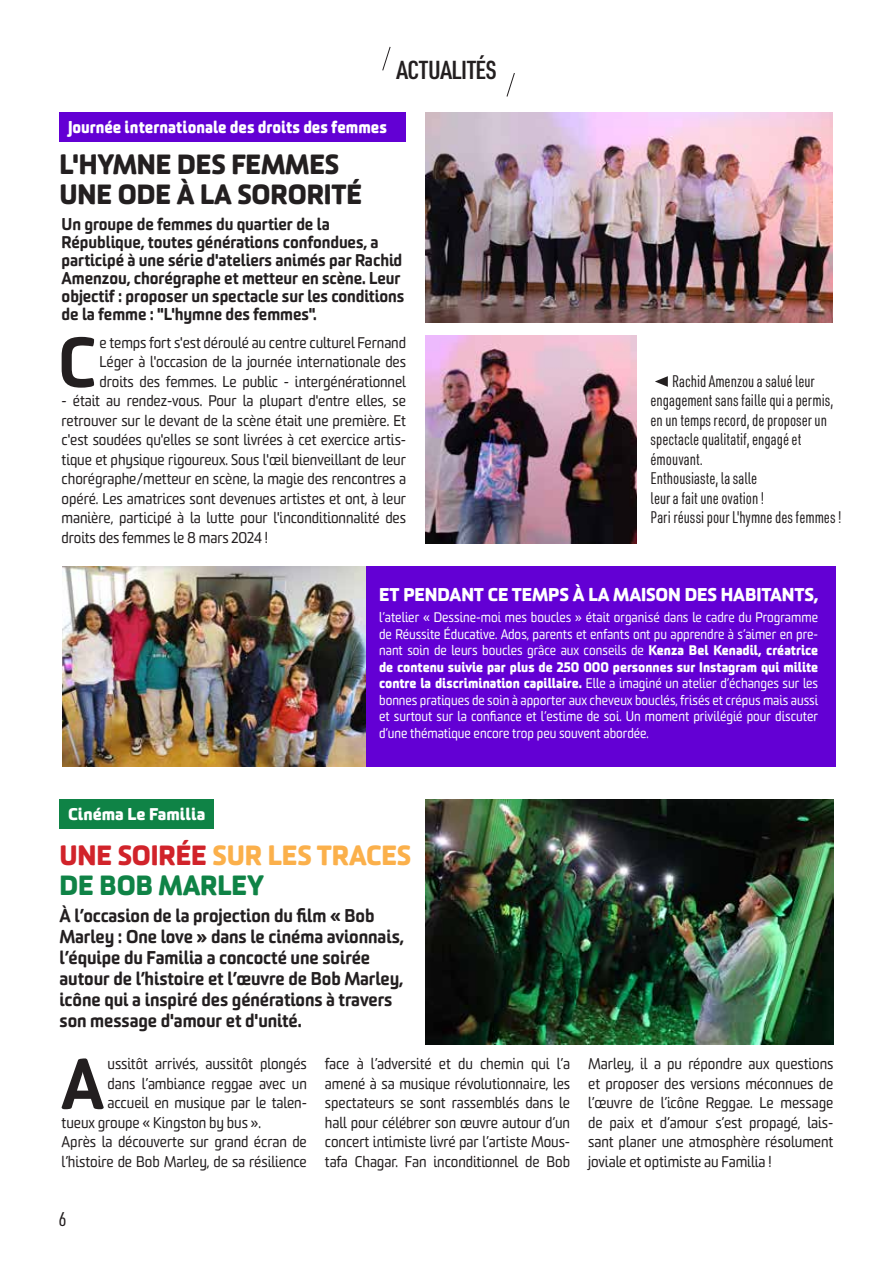
<style>
.page{position:relative;width:893px;height:1263px;background:#fff}
.page>*{position:absolute;margin:0;border:0;box-sizing:border-box;transform-origin:0 0}
.t1{font:900 68.4px "Sommet Rounded";color:#231f20;scale:.96 1}
.t2{font:800 27px/30px "Sommet Rounded";letter-spacing:-.005em;color:#231f20;scale:.96 1}
.t3{font:800 27px/30px "Sommet Rounded";letter-spacing:-.005em;color:#fbb04b;scale:.96 1}
.t4{font:600 25.5px "URWDIN Cond";letter-spacing:-.015em;color:#231f20}
.t5{font:19.5px "URWDIN Cond";color:#231f20}
.t6{font:900 18px/21px "Sommet Rounded";letter-spacing:-.005em;color:#231f20;scale:.96 1}
.t7{font:800 18px "Sommet Rounded";letter-spacing:-.005em;color:#fff;scale:.96 1}
.t8{font:900 16.5px/18px "Sommet Rounded";letter-spacing:-.005em;color:#231f20;scale:.96 1}
.t9{font:16.5px/19.5px "URWDIN Cond";color:#231f20;scale:.96 1}
.t10{font:800 16.5px "Sommet Rounded";color:#fff;scale:.93 1}
.t11{font:800 16.5px "Sommet Rounded";color:#fff}
.t12{font:15px/19.5px "Sommet Rounded";letter-spacing:-.005em;color:#231f20;text-align:justify;scale:.96 1}
.t13{font:13.5px/16.5px "Sommet Rounded";color:#fff;text-align:justify;scale:.94 1}
.s1{font-weight:800}
.s2{color:#d1232a}
.s3{color:#0f8346}
</style>
<div class="page">
<hr style="left:892px;top:0;width:1px;height:1263px;background:#517396">
<svg style="left:382px;top:46px;width:9px;height:25px"></svg>
<svg style="left:506px;top:73px;width:9px;height:24px"></svg>
<div style="left:60px;top:112px;width:346px;height:30px;background:#6300d4"></div>
<div style="left:60px;top:799px;width:154px;height:30px;background:#0f8346"></div>
<div style="left:362px;top:566px;width:473px;height:201px;background:#6300d4"></div>
<img style="left:425px;top:112px;width:407px;height:210px">
<img style="left:62px;top:566px;width:303px;height:201px">
<img style="left:425px;top:336px;width:211px;height:207px">
<img style="left:425px;top:799px;width:408px;height:246px">
<svg style="left:655px;top:376px;width:13px;height:11px"></svg>
<h3 class="t4" style="left:396px;top:52px;width:102px">ACTUALITÉS</h3>
<p class="t10" style="left:68px;top:116px;width:344px">Journée internationale des droits des femmes</p>
<h2 class="t2" style="left:60px;top:148px;width:317px">L'HYMNE DES FEMMES<br>UNE ODE À LA SORORITÉ</h2>
<p class="t8" style="left:62px;top:214px;width:358px">Un groupe de femmes du quartier de la République, toutes générations confondues, a participé à une série d'ateliers animés par Rachid Amenzou, chorégraphe et metteur en scène. Leur objectif : proposer un spectacle sur les conditions de la femme : "L'hymne des femmes".</p>
<h1 class="t1" style="left:58px;top:317px;width:41px">C</h1>
<p class="t12" style="left:100px;top:333px;width:321px">e temps fort s'est déroulé au centre culturel Fernand Léger à l'occasion de la journée internationale des droits des femmes. Le public - intergénérationnel</p>
<p class="t12" style="left:62px;top:391px;width:360px">- était au rendez-vous. Pour la plupart d'entre elles, se retrouver sur le devant de la scène était une première. Et c'est soudées qu'elles se sont livrées à cet exercice artis&shy;tique et physique rigoureux. Sous l'œil bienveillant de leur chorégraphe/metteur en scène, la magie des rencontres a opéré. Les amatrices sont devenues artistes et ont, à leur manière, participé à la lutte pour l'inconditionnalité des droits des femmes le 8 mars 2024 !</p>
<p class="t9" style="left:651px;top:371px;width:200px;text-indent:21px">Rachid Amenzou a salué leur engagement sans faille qui a permis, en un temps record, de proposer un spectacle qualitatif, engagé et émouvant.<br>Enthousiaste, la salle<br>leur a fait une ovation !<br>Pari réussi pour L'hymne des femmes !</p>
<p class="t11" style="left:68px;top:803px;width:139px">Cinéma Le Familia</p>
<p class="t7" style="left:379px;top:583px;width:459px">ET PENDANT CE TEMPS À LA MAISON DES HABITANTS,</p>
<p class="t13" style="left:379px;top:609px;width:469px">l’atelier « Dessine-moi mes boucles » était organisé dans le cadre du Programme de Réussite Éducative. Ados, parents et enfants ont pu apprendre à s’aimer en pre&shy;nant soin de leurs boucles grâce aux conseils de <span class="s1">Kenza Bel Kenadil, créatrice de contenu suivie par plus de 250 000 personnes sur Instagram qui milite contre la discrimination capillaire.</span> Elle a imaginé un atelier d’échanges sur les bonnes pratiques de soin à apporter aux cheveux bouclés, frisés et crépus mais aussi et surtout sur la confiance et l’estime de soi. Un moment privilégié pour discuter d’une thématique encore trop peu souvent abordée.</p>
<h2 class="t3" style="left:60px;top:840px;width:368px"><span class="s2">UNE SOIRÉE</span> SUR LES TRACES<br><span class="s3">DE BOB MARLEY</span></h2>
<p class="t6" style="left:60px;top:904px;width:360px">À l’occasion de la projection du film « Bob Marley : One love » dans le cinéma avionnais, l’équipe du Familia a concocté une soirée autour de l’histoire et l’œuvre de Bob Marley, icône qui a inspiré des générations à travers son message d'amour et d'unité.</p>
<h1 class="t1" style="left:61px;top:1039px;width:47px">A</h1>
<p class="t12" style="left:108px;top:1054px;width:209px">ussitôt arrivés, aussitôt plongés</p>
<p class="t12" style="left:108px;top:1074px;width:209px">dans l’ambiance reggae avec un</p>
<p class="t12" style="left:108px;top:1093px;width:209px">accueil en musique par le talen-</p>
<p class="t12" style="left:62px;top:1113px;width:209px">tueux groupe « Kingston by bus ».</p>
<p class="t12" style="left:62px;top:1132px;width:257px">Après la découverte sur grand écran de</p>
<p class="t12" style="left:62px;top:1152px;width:257px">l’histoire de Bob Marley, de sa résilience</p>
<h3 class="t5" style="left:59px;top:1206px;width:10px">6</h3>
<p class="t12" style="left:325px;top:1054px;width:257px">face à l’adversité et du chemin qui l’a amené à sa musique révolutionnaire, les spectateurs se sont rassemblés dans le hall pour célébrer son œuvre autour d’un concert intimiste livré par l’artiste Mous&shy;tafa Chagar. Fan inconditionnel de Bob</p>
<p class="t12" style="left:588px;top:1054px;width:257px">Marley, il a pu répondre aux questions et proposer des versions méconnues de l’œuvre de l’icône Reggae. Le message de paix et d’amour s’est propagé, lais&shy;sant planer une atmosphère résolument joviale et optimiste au Familia !</p>
</div>
